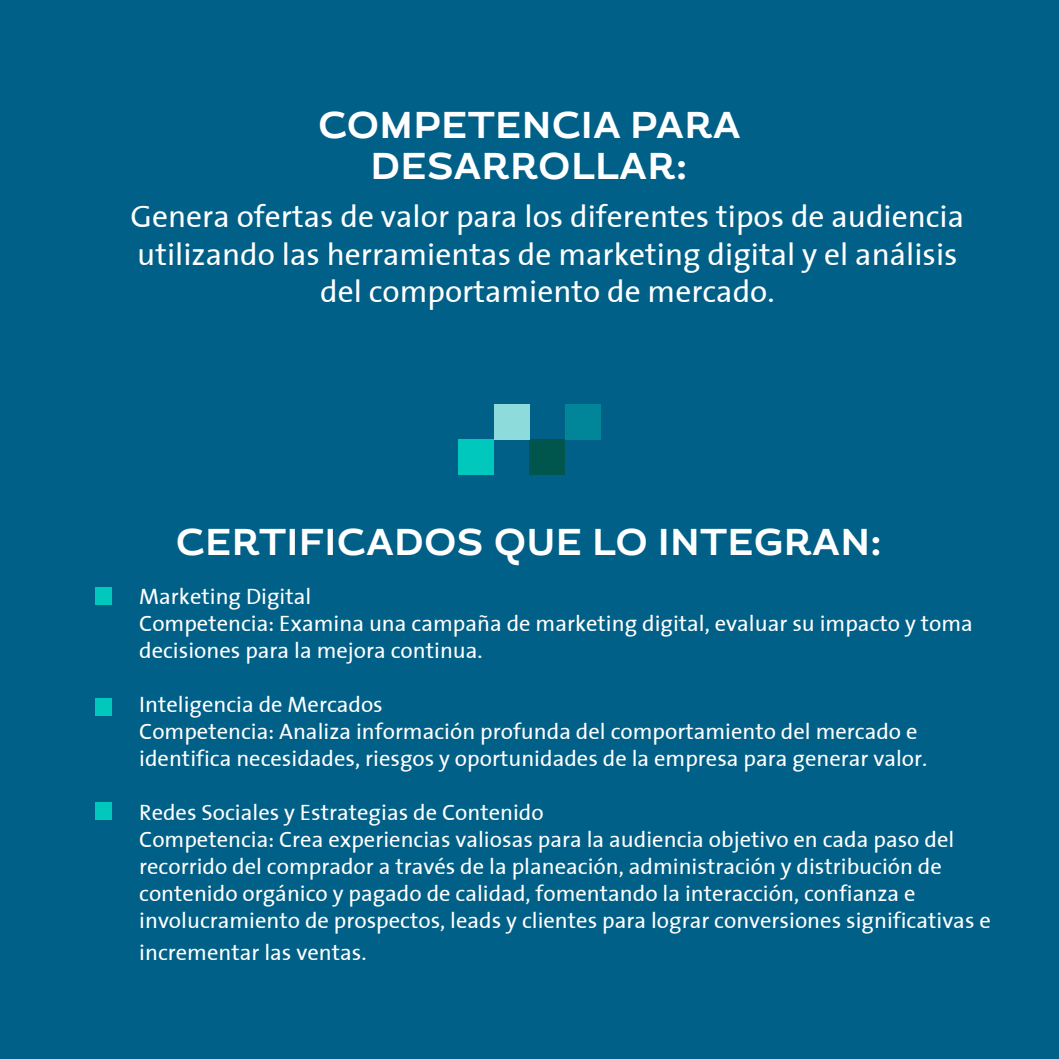
<style>
.page{position:relative;width:1059px;height:1059px;background:#006087}
.page>*{position:absolute;margin:0;border:0;box-sizing:border-box;transform-origin:0 0}
.t1{font:700 37.35px/41.4px "Magallanes";letter-spacing:.025em;color:#fff;text-align:center}
.t2{font:31.5px/37.8px "The Sans";color:#fff;text-align:center}
.t3{font:22.5px/27px "The Sans";color:#fff}
</style>
<div class="page">
<div style="left:565px;top:404px;width:35px;height:35px;background:#008599"></div>
<div style="left:529px;top:439px;width:36px;height:36px;background:#00554c"></div>
<div style="left:494px;top:404px;width:35px;height:35px;background:#8ddcdb"></div>
<div style="left:459px;top:439px;width:35px;height:36px;background:#00c8bc"></div>
<div style="left:95px;top:587px;width:16px;height:18px;background:#00c8bc"></div>
<div style="left:95px;top:698px;width:17px;height:18px;background:#00c8bc"></div>
<div style="left:96px;top:802px;width:16px;height:17px;background:#00c8bc"></div>
<h1 class="t1" style="left:318px;top:105px;width:423px">COMPETENCIA PARA<br>DESARROLLAR:</h1>
<h2 class="t2" style="left:131px;top:196px;width:835px">Genera ofertas de valor para los diferentes tipos de audiencia utilizando las herramientas de marketing digital y el análisis del comportamiento de mercado.</h2>
<h1 class="t1" style="left:176px;top:522px;width:707px">CERTIFICADOS QUE LO INTEGRAN:</h1>
<p class="t3" style="left:139px;top:582px;width:835px">Marketing Digital<br>Competencia: Examina una campaña de marketing digital, evaluar su impacto y toma decisiones para la mejora continua.</p>
<p class="t3" style="left:139px;top:690px;width:789px">Inteligencia de Mercados<br>Competencia: Analiza información profunda del comportamiento del mercado e identifica necesidades, riesgos y oportunidades de la empresa para generar valor.</p>
<p class="t3" style="left:139px;top:798px;width:853px">Redes Sociales y Estrategias de Contenido<br>Competencia: Crea experiencias valiosas para la audiencia objetivo en cada paso del recorrido del comprador a través de la planeación, administración y distribución de contenido orgánico y pagado de calidad, fomentando la interacción, confianza e involucramiento de prospectos, leads y clientes para lograr conversiones significativas e</p>
<p class="t3" style="left:139px;top:938px;width:229px">incrementar las ventas.</p>
</div>
